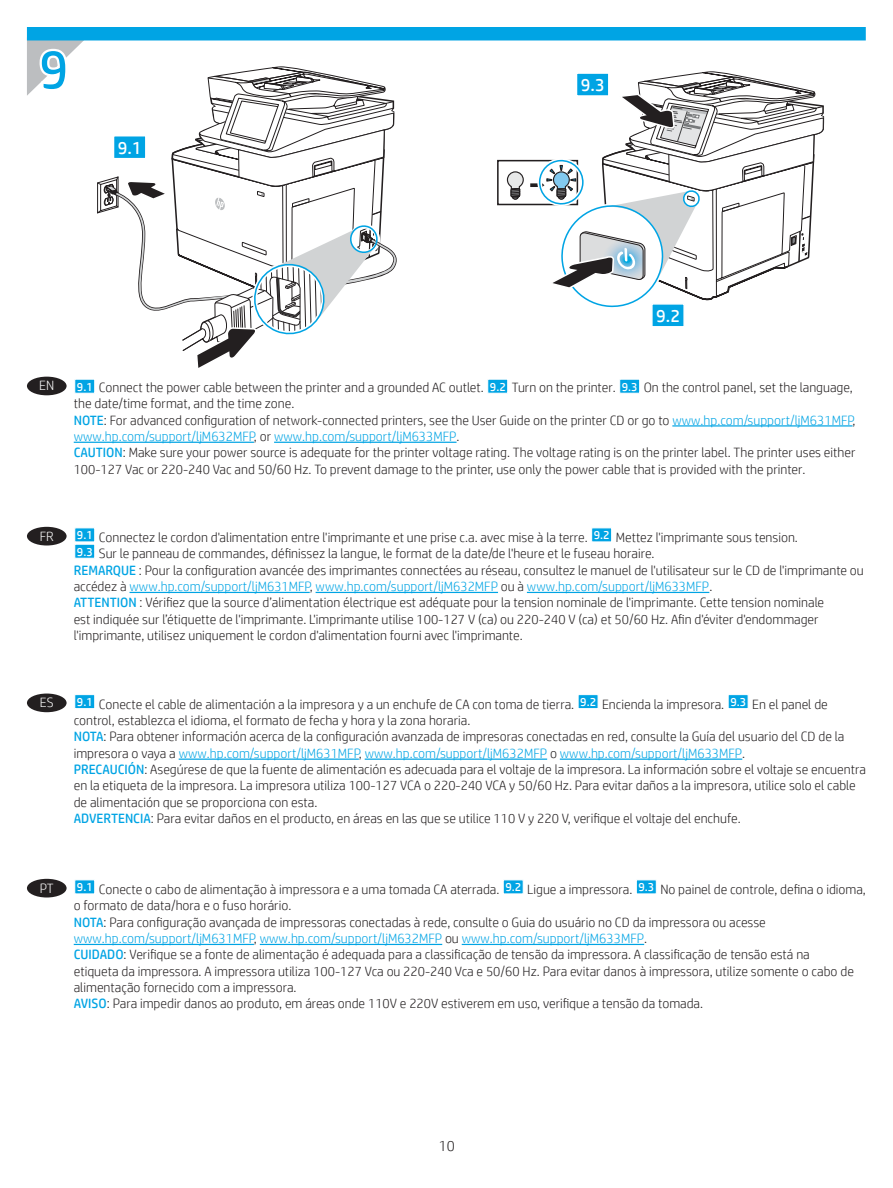
<style>
.page{position:relative;width:893px;height:1188px;background:#fff}
.page>*{position:absolute;margin:0;border:0;box-sizing:border-box;transform-origin:0 0}
.t1{font:54px "HP Simplified";color:#00a4e4}
.t2{font:18px "HP Simplified";color:#fff}
.t3{font:300 15px "HP Simplified";color:#231f20}
.t4{font:300 13.5px/16.4px "HP Simplified";color:#231f20}
.t5{font:300 13.5px "HP Simplified";color:#fff}
.s1{font-weight:400;font-size:12px;color:#fff}
.s2{font-weight:400;color:#00a4e4}
.s3{color:#00a4e4}
</style>
<div class="page">
<div style="left:27px;top:27px;width:838px;height:13px;background:#00a4e4"></div>
<svg style="left:27px;top:40px;width:60px;height:56px"></svg>
<svg style="left:97px;top:66px;width:299px;height:301px"></svg>
<div style="left:497px;top:160px;width:81px;height:45px;background:#fff;border:2px solid #231f20"></div>
<svg style="left:506px;top:171px;width:18px;height:29px"></svg>
<svg style="left:530px;top:71px;width:293px;height:237px"></svg>
<div style="left:650px;top:303px;width:34px;height:25px;background:#00a4e4;border:2px solid #fff"></div>
<div style="left:113px;top:135px;width:33px;height:24px;background:#00a4e4;border:2px solid #fff"></div>
<div style="left:575px;top:72px;width:34px;height:25px;background:#00a4e4;border:2px solid #fff"></div>
<hr style="left:672px;top:425px;width:180px;height:2px;background:#00a4e4">
<hr style="left:74px;top:442px;width:180px;height:1px;background:#00a4e4">
<hr style="left:274px;top:442px;width:182px;height:1px;background:#00a4e4">
<div style="left:75px;top:379px;width:20px;height:14px;background:#00a4e4"></div>
<div style="left:487px;top:379px;width:20px;height:14px;background:#00a4e4"></div>
<div style="left:619px;top:379px;width:20px;height:14px;background:#00a4e4"></div>
<div style="left:27px;top:377px;width:40px;height:18px;background:#231f20;border-radius:50%"></div>
<hr style="left:129px;top:592px;width:180px;height:1px;background:#00a4e4">
<hr style="left:315px;top:592px;width:183px;height:1px;background:#00a4e4">
<hr style="left:526px;top:592px;width:183px;height:1px;background:#00a4e4">
<div style="left:75px;top:528px;width:20px;height:14px;background:#00a4e4"></div>
<div style="left:591px;top:528px;width:20px;height:14px;background:#00a4e4"></div>
<div style="left:75px;top:544px;width:20px;height:14px;background:#00a4e4;border:1px solid #fff"></div>
<div style="left:27px;top:527px;width:40px;height:19px;background:#231f20;border-radius:50%"></div>
<hr style="left:178px;top:759px;width:180px;height:1px;background:#00a4e4">
<hr style="left:364px;top:759px;width:183px;height:1px;background:#00a4e4">
<hr style="left:559px;top:759px;width:183px;height:1px;background:#00a4e4">
<div style="left:75px;top:694px;width:20px;height:15px;background:#00a4e4;border:1px solid #fff"></div>
<div style="left:577px;top:694px;width:21px;height:15px;background:#00a4e4;border:1px solid #fff"></div>
<div style="left:727px;top:694px;width:21px;height:15px;background:#00a4e4;border:1px solid #fff"></div>
<div style="left:27px;top:694px;width:40px;height:18px;background:#231f20;border-radius:50%"></div>
<hr style="left:74px;top:944px;width:180px;height:1px;background:#00a4e4">
<hr style="left:260px;top:944px;width:182px;height:1px;background:#00a4e4">
<hr style="left:461px;top:944px;width:183px;height:1px;background:#00a4e4">
<div style="left:75px;top:880px;width:20px;height:14px;background:#00a4e4"></div>
<div style="left:503px;top:880px;width:20px;height:14px;background:#00a4e4"></div>
<div style="left:636px;top:880px;width:20px;height:14px;background:#00a4e4"></div>
<div style="left:27px;top:879px;width:40px;height:19px;background:#231f20;border-radius:50%"></div>
<h1 class="t1" style="left:39px;top:34px;width:30px">9</h1>
<h2 class="t2" style="left:118px;top:136px;width:25px">9.1</h2>
<h2 class="t2" style="left:580px;top:73px;width:25px">9.3</h2>
<h2 class="t2" style="left:656px;top:304px;width:25px">9.2</h2>
<p class="t5" style="left:39px;top:377px;width:17px">EN</p>
<p class="t4" style="left:74px;top:379px;width:783px"><span class="s1">9.1</span> Connect the power cable between the printer and a grounded AC outlet. <span class="s1">9.2</span> Turn on the printer. <span class="s1">9.3</span> On the control panel, set the language, the date/time format, and the time zone.<br><span class="s2">NOTE</span>: For advanced configuration of network-connected printers, see the User Guide on the printer CD or go to <span class="s3">www.hp.com/support/ljM631MFP</span>, <span class="s3">www.hp.com/support/ljM632MFP</span>, or <span class="s3">www.hp.com/support/ljM633MFP</span>.<br><span class="s2">CAUTION</span>: Make sure your power source is adequate for the printer voltage rating. The voltage rating is on the printer label. The printer uses either 100-127 Vac or 220-240 Vac and 50/60 Hz. To prevent damage to the printer, use only the power cable that is provided with the printer.</p>
<p class="t5" style="left:40px;top:527px;width:15px">FR</p>
<p class="t4" style="left:74px;top:529px;width:791px"><sup>9.1</sup> Connectez le cordon d'alimentation entre l'imprimante et une prise c.a. avec mise à la terre. <sup>9.2</sup> Mettez l'imprimante sous tension.<br><sup>9.3</sup> Sur le panneau de commandes, définissez la langue, le format de la date/de l'heure et le fuseau horaire.<br><span class="s2">REMARQUE</span> : Pour la configuration avancée des imprimantes connectées au réseau, consultez le manuel de l'utilisateur sur le CD de l'imprimante ou accédez à <span class="s3">www.hp.com/support/ljM631MFP</span>, <span class="s3">www.hp.com/support/ljM632MFP</span> ou à <span class="s3">www.hp.com/support/ljM633MFP</span>.<br><span class="s2">ATTENTION</span> : Vérifiez que la source d’alimentation électrique est adéquate pour la tension nominale de l'imprimante. Cette tension nominale<br>est indiquée sur l’étiquette de l'imprimante. L'imprimante utilise 100-127 V (ca) ou 220-240 V (ca) et 50/60 Hz. Afin d'éviter d'endommager l'imprimante, utilisez uniquement le cordon d'alimentation fourni avec l'imprimante.</p>
<p class="t5" style="left:40px;top:694px;width:15px">ES</p>
<p class="t4" style="left:74px;top:696px;width:793px"><sup>9.1</sup> Conecte el cable de alimentación a la impresora y a un enchufe de CA con toma de tierra. <sup>9.2</sup> Encienda la impresora. <sup>9.3</sup> En el panel de control, establezca el idioma, el formato de fecha y hora y la zona horaria.<br><span class="s2">NOTA</span>: Para obtener información acerca de la configuración avanzada de impresoras conectadas en red, consulte la Guía del usuario del CD de la impresora o vaya a <span class="s3">www.hp.com/support/ljM631MFP</span>, <span class="s3">www.hp.com/support/ljM632MFP</span> o <span class="s3">www.hp.com/support/ljM633MFP</span>.<br><span class="s2">PRECAUCIÓN</span>: Asegúrese de que la fuente de alimentación es adecuada para el voltaje de la impresora. La información sobre el voltaje se encuentra en la etiqueta de la impresora. La impresora utiliza 100-127 VCA o 220-240 VCA y 50/60 Hz. Para evitar daños a la impresora, utilice solo el cable de alimentación que se proporciona con esta.<br><span class="s2">ADVERTENCIA</span>: Para evitar daños en el producto, en áreas en las que se utilice 110 V y 220 V, verifique el voltaje del enchufe.</p>
<p class="t5" style="left:40px;top:879px;width:16px">PT</p>
<p class="t4" style="left:74px;top:881px;width:793px"><sup>9.1</sup> Conecte o cabo de alimentação à impressora e a uma tomada CA aterrada. <sup>9.2</sup> Ligue a impressora. <sup>9.3</sup> No painel de controle, defina o idioma, o formato de data/hora e o fuso horário.<br><span class="s2">NOTA</span>: Para configuração avançada de impressoras conectadas à rede, consulte o Guia do usuário no CD da impressora ou acesse <span class="s3">www.hp.com/support/ljM631MFP</span>, <span class="s3">www.hp.com/support/ljM632MFP</span> ou <span class="s3">www.hp.com/support/ljM633MFP</span>.<br><span class="s2">CUIDADO</span>: Verifique se a fonte de alimentação é adequada para a classificação de tensão da impressora. A classificação de tensão está na<br>etiqueta da impressora. A impressora utiliza 100-127 Vca ou 220-240 Vca e 50/60 Hz. Para evitar danos à impressora, utilize somente o cabo de alimentação fornecido com a impressora.<br><span class="s2">AVISO</span>: Para impedir danos ao produto, em áreas onde 110V e 220V estiverem em uso, verifique a tensão da tomada.</p>
<p class="t3" style="left:438px;top:1136px;width:18px">10</p>
</div>
